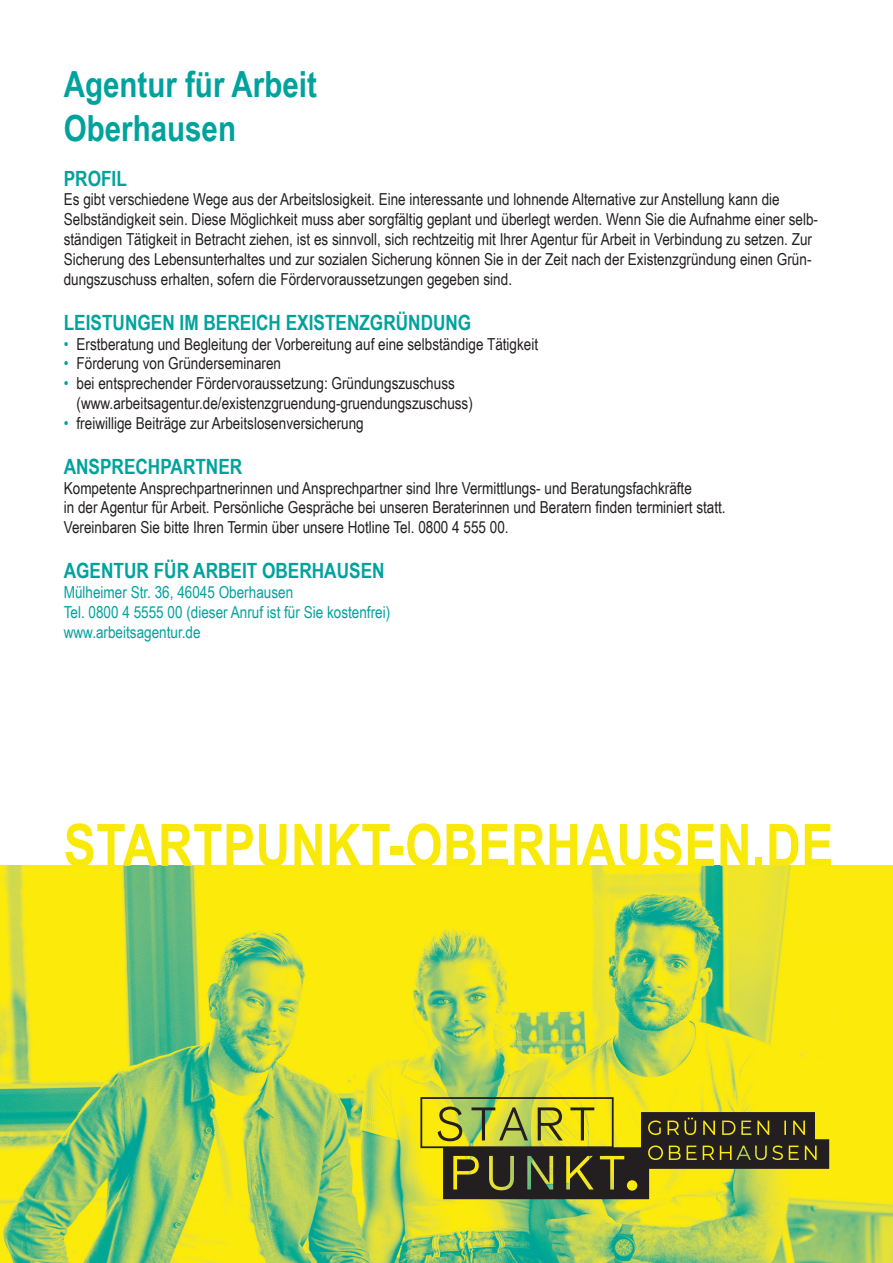
<style>
.page{position:relative;width:893px;height:1263px;background:#fff}
.page>*{position:absolute;margin:0;border:0;box-sizing:border-box;transform-origin:0 0}
.t1{font:700 58.5px "Arial Narrow";letter-spacing:.01em;color:#f9e908}
.t2{font:700 36px/43.2px "Arial Narrow";color:#00a29d}
.t3{font:700 21px "Arial Narrow";color:#00a29d}
.t4{font:16.5px/19.8px "Arial Narrow";color:#231f20}
.t5{font:16.5px "Arial Narrow";color:#00a29d}
.s1{color:#00a29d}
</style>
<div class="page">
<img style="left:0;top:865px;width:893px;height:398px">
<svg style="left:420px;top:1097px;width:409px;height:102px;background:#898521"></svg>
<p class="t2" style="left:64px;top:61px;width:255px">Agentur für Arbeit<br>Oberhausen</p>
<p class="t3" style="left:64px;top:162px;width:65px">PROFIL</p>
<p class="t4" style="left:64px;top:189px;width:756px">Es gibt verschiedene Wege aus der Arbeitslosigkeit. Eine interessante und lohnende Alternative zur Anstellung kann die Selbständigkeit sein. Diese Möglichkeit muss aber sorgfältig geplant und überlegt werden. Wenn Sie die Aufnahme einer selb&shy;ständigen Tätigkeit in Betracht ziehen, ist es sinnvoll, sich rechtzeitig mit Ihrer Agentur für Arbeit in Verbindung zu setzen. Zur Sicherung des Lebensunterhaltes und zur sozialen Sicherung können Sie in der Zeit nach der Existenzgründung einen Grün&shy;dungszuschuss erhalten, sofern die Fördervoraussetzungen gegeben sind.</p>
<p class="t3" style="left:64px;top:306px;width:409px">LEISTUNGEN IM BEREICH EXISTENZGRÜNDUNG</p>
<p class="t4" style="left:64px;top:333px;width:476px"><span class="s1">•</span> Erstberatung und Begleitung der Vorbereitung auf eine selbständige Tätigkeit</p>
<p class="t4" style="left:64px;top:353px;width:219px"><span class="s1">•</span> Förderung von Gründerseminaren</p>
<p class="t4" style="left:77px;top:373px;width:398px;text-indent:-13px"><span class="s1">•</span> bei entsprechender Fördervoraussetzung: Gründungszuschuss (www.arbeitsagentur.de/existenzgruendung-gruendungszuschuss)</p>
<p class="t4" style="left:64px;top:412px;width:302px"><span class="s1">•</span> freiwillige Beiträge zur Arbeitslosenversicherung</p>
<p class="t3" style="left:64px;top:450px;width:180px">ANSPRECHPARTNER</p>
<p class="t4" style="left:64px;top:477px;width:663px">Kompetente Ansprechpartnerinnen und Ansprechpartner sind Ihre Vermittlungs- und Beratungsfachkräfte<br>in der Agentur für Arbeit. Persönliche Gespräche bei unseren Beraterinnen und Beratern finden terminiert statt.<br>Vereinbaren Sie bitte Ihren Termin über unsere Hotline Tel. 0800 4 555 00.</p>
<p class="t3" style="left:64px;top:555px;width:322px">AGENTUR FÜR ARBEIT OBERHAUSEN</p>
<p class="t5" style="left:64px;top:580px;width:231px">Mülheimer Str. 36, 46045 Oberhausen</p>
<p class="t5" style="left:64px;top:600px;width:328px">Tel. 0800 4 5555 00 (dieser Anruf ist für Sie kostenfrei)</p>
<p class="t5" style="left:64px;top:620px;width:138px">www.arbeitsagentur.de</p>
<h1 class="t1" style="left:64px;top:801px;width:771px">STARTPUNKT-OBERHAUSEN.DE</h1>
</div>
